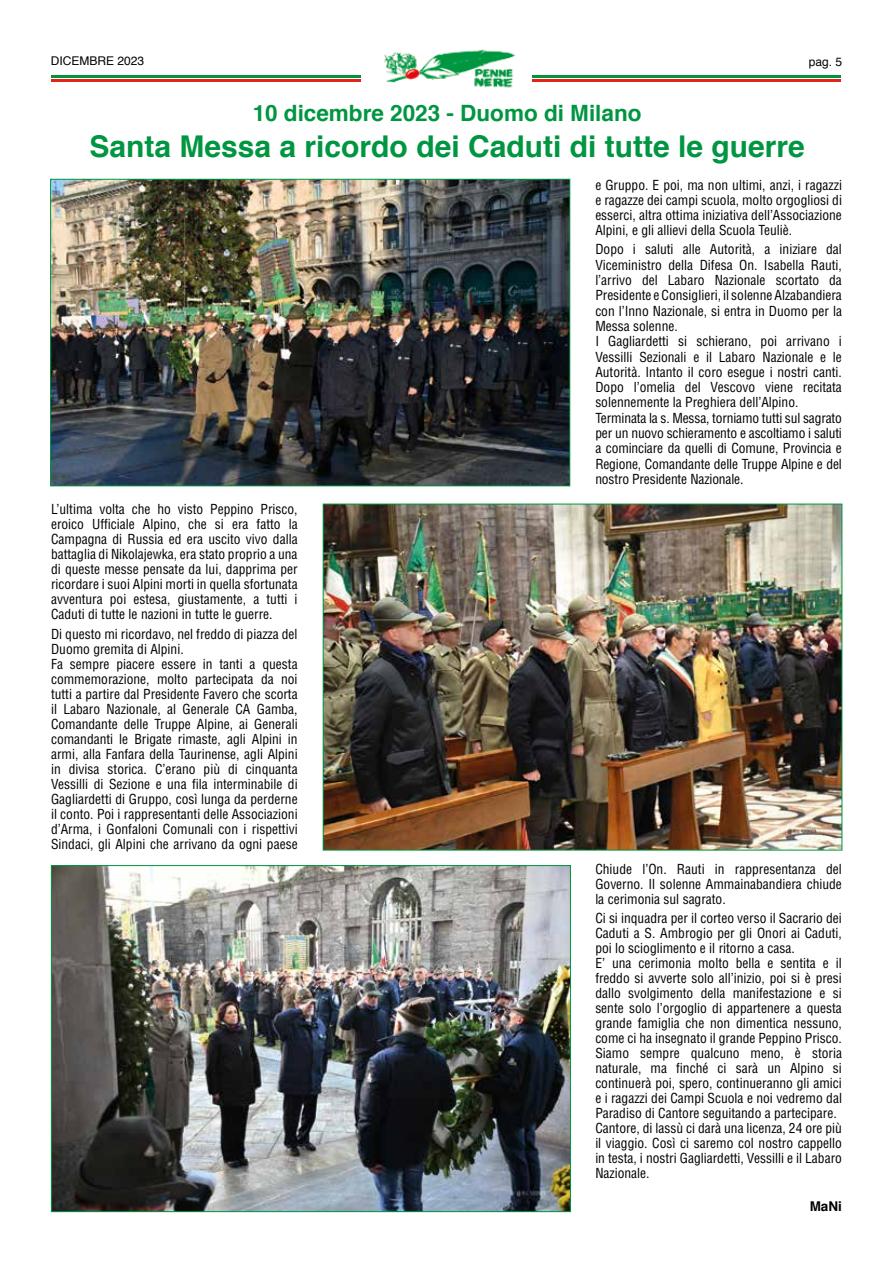
<style>
.page{position:relative;width:893px;height:1263px;background:#fff}
.page>*{position:absolute;margin:0;border:0;box-sizing:border-box;transform-origin:0 0}
.t1{font:700 30px "Helvetica";color:#009641}
.t2{font:700 22.5px "Helvetica";color:#009641}
.t3{font:condensed 13.5px/15px "Helvetica";color:#000;text-align:justify}
.t4{font:700 13.5px "Helvetica";color:#000}
.t5{font:12px "Helvetica";color:#000}
</style>
<div class="page">
<hr style="left:531px;top:80px;width:310px;height:2px;background:#e22416">
<hr style="left:531px;top:75px;width:310px;height:3px;background:#00943e">
<hr style="left:51px;top:80px;width:310px;height:2px;background:#e22416">
<hr style="left:51px;top:75px;width:310px;height:3px;background:#00943e">
<img style="left:384px;top:49px;width:132px;height:39px">
<img style="left:52px;top:181px;width:516px;height:303px">
<div style="left:50px;top:179px;width:520px;height:307px;border:1px solid #009641"></div>
<img style="left:53px;top:867px;width:516px;height:343px">
<img style="left:325px;top:506px;width:515px;height:342px">
<p class="t5" style="left:51px;top:52px;width:95px">DICEMBRE 2023</p>
<p class="t5" style="left:809px;top:52px;width:35px">pag. 5</p>
<h2 class="t2" style="left:253px;top:95px;width:390px">10 dicembre 2023 - Duomo di Milano</h2>
<h1 class="t1" style="left:90px;top:122px;width:717px">Santa Messa a ricordo dei Caduti di tutte le guerre</h1>
<p class="t3" style="left:51px;top:502px;width:248px">L’ultima volta che ho visto Peppino Prisco, eroico Ufficiale Alpino, che si era fatto la Campagna di Russia ed era uscito vivo dalla battaglia di Nikolajewka, era stato proprio a una di queste messe pensate da lui, dapprima per ricordare i suoi Alpini morti in quella sfortunata avventura poi estesa, giustamente, a tutti i Caduti di tutte le nazioni in tutte le guerre.</p>
<p class="t3" style="left:51px;top:626px;width:248px;text-align:left">Di questo mi ricordavo, nel freddo di piazza del Duomo gremita di Alpini.<br>Fa sempre piacere essere in tanti a questa commemorazione, molto partecipata da noi tutti a partire dal Presidente Favero che scorta il Labaro Nazionale, al Generale CA Gamba, Comandante delle Truppe Alpine, ai Generali comandanti le Brigate rimaste, agli Alpini in armi, alla Fanfara della Taurinense, agli Alpini in divisa storica. C’erano più di cinquanta Vessilli di Sezione e una fila interminabile di Gagliardetti di Gruppo, così lunga da perderne il conto. Poi i rappresentanti delle Associazioni d’Arma, i Gonfaloni Comunali con i rispettivi Sindaci, gli Alpini che arrivano da ogni paese</p>
<p class="t3" style="left:595px;top:177px;width:248px">e Gruppo. E poi, ma non ultimi, anzi, i ragazzi e ragazze dei campi scuola, molto orgogliosi di esserci, altra ottima iniziativa dell’Associazione Alpini, e gli allievi della Scuola Teuliè.</p>
<p class="t3" style="left:595px;top:242px;width:248px;text-align:left">Dopo i saluti alle Autorità, a iniziare dal Viceministro della Difesa On. Isabella Rauti, l’arrivo del Labaro Nazionale scortato da Presidente e Consiglieri, il solenne Alzabandiera con l’Inno Nazionale, si entra in Duomo per la Messa solenne.<br>I Gagliardetti si schierano, poi arrivano i Vessilli Sezionali e il Labaro Nazionale e le Autorità. Intanto il coro esegue i nostri canti.<br>Dopo l’omelia del Vescovo viene recitata solennemente la Preghiera dell’Alpino.<br>Terminata la s. Messa, torniamo tutti sul sagrato per un nuovo schieramento e ascoltiamo i saluti a cominciare da quelli di Comune, Provincia e Regione, Comandante delle Truppe Alpine e del nostro Presidente Nazionale.</p>
<p class="t3" style="left:595px;top:861px;width:248px">Chiude l’On. Rauti in rappresentanza del Governo. Il solenne Ammainabandiera chiude la cerimonia sul sagrato.</p>
<p class="t3" style="left:595px;top:910px;width:248px;text-align:left">Ci si inquadra per il corteo verso il Sacrario dei Caduti a S. Ambrogio per gli Onori ai Caduti, poi lo scioglimento e il ritorno a casa.<br>E’ una cerimonia molto bella e sentita e il freddo si avverte solo all’inizio, poi si è presi dallo svolgimento della manifestazione e si sente solo l’orgoglio di appartenere a questa grande famiglia che non dimentica nessuno, come ci ha insegnato il grande Peppino Prisco.<br>Siamo sempre qualcuno meno, è storia naturale, ma finché ci sarà un Alpino si continuerà poi, spero, continueranno gli amici e i ragazzi dei Campi Scuola e noi vedremo dal Paradiso di Cantore seguitando a partecipare.<br>Cantore, di lassù ci darà una licenza, 24 ore più il viaggio. Così ci saremo col nostro cappello in testa, i nostri Gagliardetti, Vessilli e il Labaro Nazionale.</p>
<p class="t4" style="left:810px;top:1195px;width:34px">MaNi</p>
</div>
